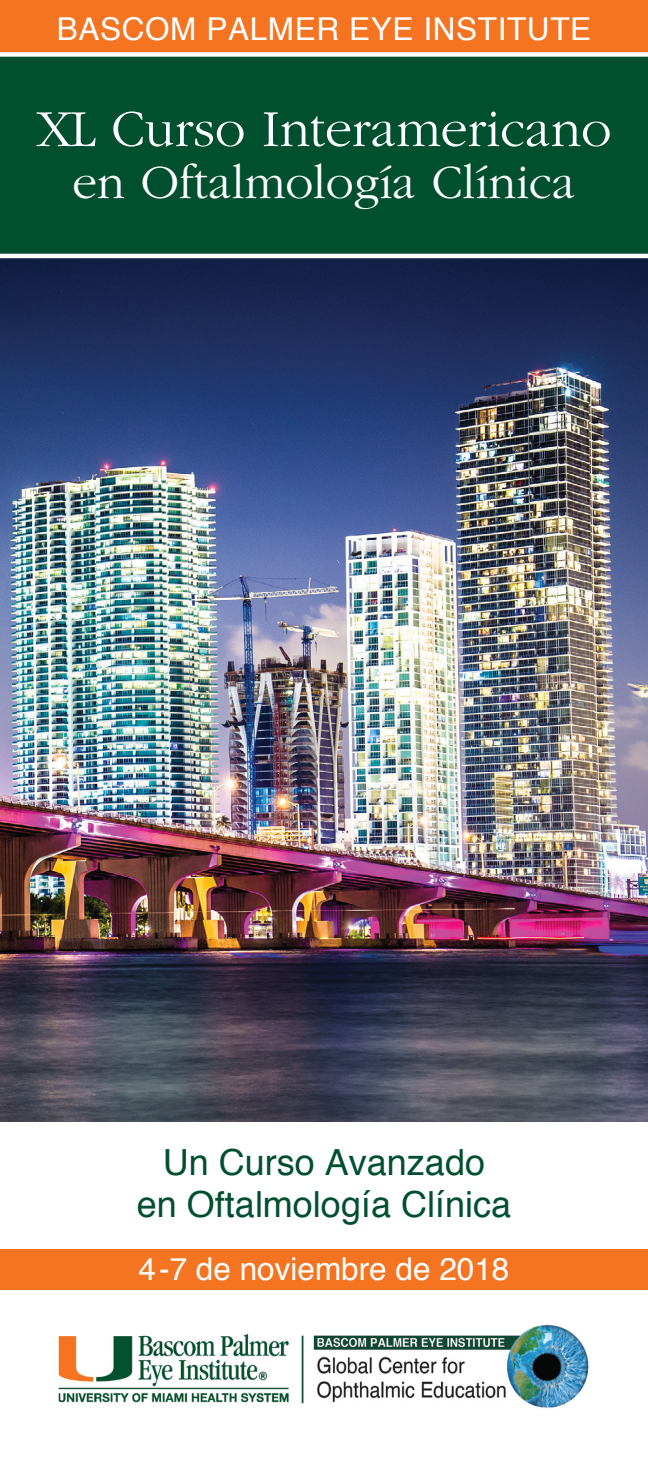
<style>
.page{position:relative;width:648px;height:1458px;background:#fff}
.page>*{position:absolute;margin:0;border:0;box-sizing:border-box;transform-origin:0 0}
.t1{font:300 54px "Garamond";color:#fff}
.t2{font:300 49.5px "Garamond";color:#fff}
.t3{font:36px/42.8px "Helvetica";color:#00502f;text-align:center}
.t4{font:31.5px "Helvetica";letter-spacing:.02em;color:#fff}
.t5{font:31.5px "Helvetica";color:#fff}
</style>
<div class="page">
<div style="left:0;top:1249px;width:648px;height:41px;background:#f47421"></div>
<div style="left:0;top:0;width:648px;height:57px;background:#f47421"></div>
<div style="left:0;top:57px;width:648px;height:199px;background:#00502f"></div>
<img style="left:58px;top:1324px;width:531px;height:84px">
<img style="left:0;top:258px;width:648px;height:863px">
<div style="left:0;top:52px;width:648px;height:5px;background:#fff"></div>
<hr style="left:0;top:254px;width:648px;height:4px;background:#fff">
<p class="t4" style="left:57px;top:9px;width:536px">BASCOM PALMER EYE INSTITUTE</p>
<h1 class="t1" style="left:37px;top:99px;width:576px">XL Curso Interamericano</h1>
<h2 class="t2" style="left:73px;top:155px;width:504px">en Oftalmología Clínica</h2>
<p class="t3" style="left:137px;top:1140px;width:376px">Un Curso Avanzado<br>en Oftalmología Clínica</p>
<p class="t5" style="left:139px;top:1250px;width:372px">4-7 de noviembre de 2018</p>
</div>
